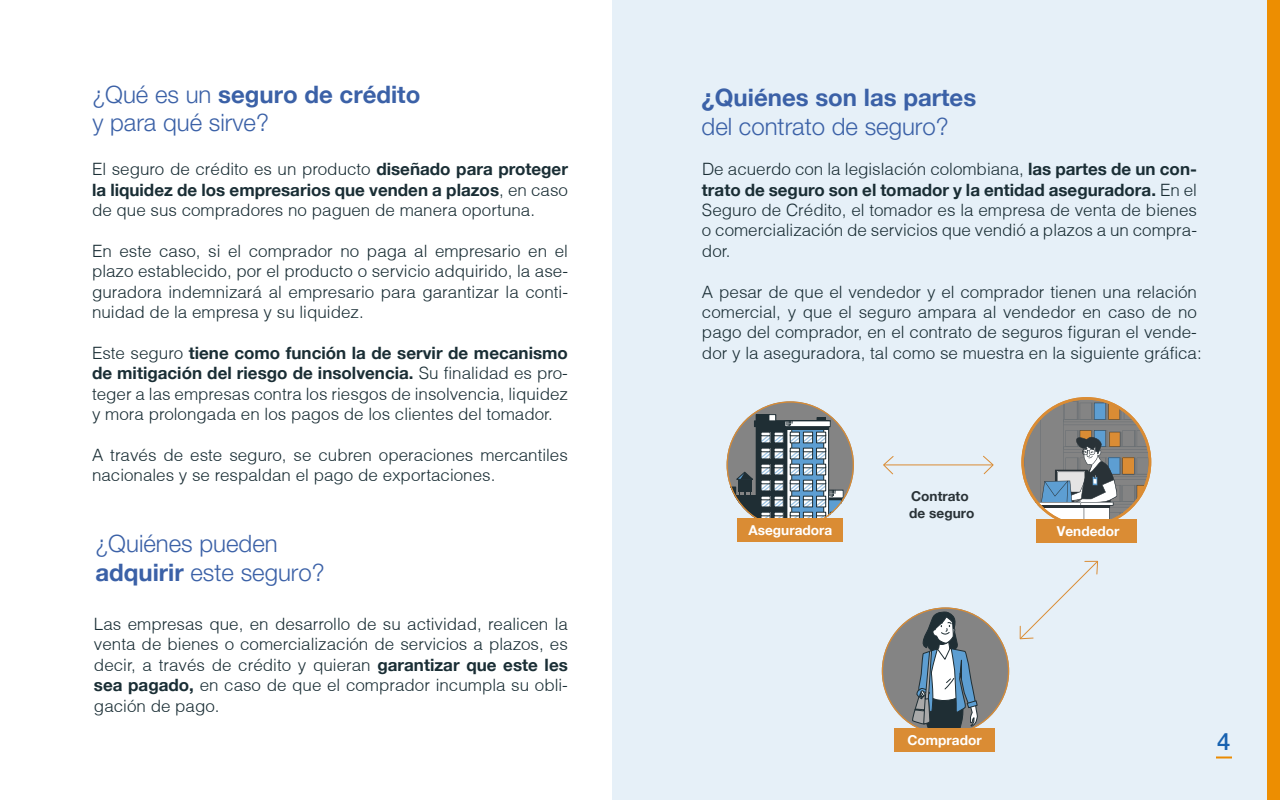
<style>
.page{position:relative;width:1280px;height:800px;background:#fff}
.page>*{position:absolute;margin:0;border:0;box-sizing:border-box;transform-origin:0 0}
.t1{font:300 24px/28.8px "Helvetica Neue";color:#3b61a7}
.t2{font:700 24px "Helvetica Neue";color:#3b61a7}
.t3{font:500 24px "Helvetica Neue";color:#1862b0}
.t4{font:300 17px/20.4px "Helvetica";color:#1a2e35;text-align:justify}
.t5{font:700 17px/20.4px "Helvetica Neue";color:#1a2e35}
.t6{font:700 13.6px "Helvetica Neue";color:#fff}
.t7{font:700 13.6px/16.4px "Helvetica Neue";color:#293237}
.s1{font-weight:700}
.s2{font-family:"Helvetica Neue";font-weight:700}
.s3{font-family:"Helvetica";font-weight:300}
</style>
<div class="page">
<div style="left:612px;top:0;width:668px;height:800px;background:#e6f0f8"></div>
<svg style="left:1216px;top:756px;width:16px;height:2px"></svg>
<div style="left:1267px;top:0;width:13px;height:800px;background:#ed8e01"></div>
<svg style="left:727px;top:401px;width:127px;height:118px"></svg>
<div style="left:737px;top:519px;width:106px;height:23px;background:#da8c34"></div>
<svg style="left:882px;top:607px;width:127px;height:128px"></svg>
<div style="left:895px;top:729px;width:100px;height:23px;background:#da8c34"></div>
<svg style="left:982px;top:455px;width:12px;height:20px"></svg>
<hr style="left:884px;top:464px;width:108px;height:1px;background:#da8c34">
<svg style="left:883px;top:456px;width:11px;height:19px"></svg>
<svg style="left:1024px;top:399px;width:126px;height:128px"></svg>
<div style="left:1021px;top:397px;width:130px;height:130px;border:3px solid #da8c34;border-radius:50%"></div>
<div style="left:1036px;top:519px;width:100px;height:24px;background:#da8c34"></div>
<svg style="left:1019px;top:560px;width:80px;height:80px"></svg>
<h1 class="t1" style="left:92px;top:82px;width:330px">¿Qué es un <span class="s1">seguro de crédito </span>y para qué sirve?</h1>
<p class="t4" style="left:92px;top:160px;width:478px">El seguro de crédito es un producto <span class="s2">diseñado para proteger</span></p>
<p class="t5" style="left:92px;top:179px;width:478px">la liquidez de los empresarios que venden a plazos<span class="s3">, en caso</span></p>
<p class="t4" style="left:92px;top:201px;width:445px">de que sus compradores no paguen de manera oportuna.</p>
<p class="t4" style="left:92px;top:242px;width:478px">En este caso, si el comprador no paga al empresario en el plazo establecido, por el producto o servicio adquirido, la ase&shy;guradora indemnizará al empresario para garantizar la conti&shy;nuidad de la empresa y su liquidez.</p>
<p class="t5" style="left:92px;top:342px;width:478px"><span class="s3">Este seguro</span> tiene como función la de servir de mecanismo de mitigación del riesgo de insolvencia. <span class="s3">Su finalidad es pro-</span></p>
<p class="t4" style="left:92px;top:385px;width:478px">teger a las empresas contra los riesgos de insolvencia, liquidez y mora prolongada en los pagos de los clientes del tomador.</p>
<p class="t4" style="left:92px;top:446px;width:477px">A través de este seguro, se cubren operaciones mercantiles nacionales y se respaldan el pago de exportaciones.</p>
<h1 class="t1" style="left:95px;top:531px;width:231px">¿Quiénes pueden <span class="s1">adquirir</span> este seguro?</h1>
<p class="t4" style="left:94px;top:615px;width:476px">Las empresas que, en desarrollo de su actividad, realicen la venta de bienes o comercialización de servicios a plazos, es decir, a través de crédito y quieran <span class="s2">garantizar que este les sea pagado,</span> en caso de que el comprador incumpla su obli&shy;gación de pago.</p>
<h1 class="t2" style="left:702px;top:84px;width:276px">¿Quiénes son las partes</h1>
<h1 class="t1" style="left:702px;top:114px;width:249px">del contrato de seguro?</h1>
<p class="t4" style="left:702px;top:160px;width:497px">De acuerdo con la legislación colombiana, <span class="s2">las partes de un con-</span></p>
<p class="t5" style="left:702px;top:179px;width:497px">trato de seguro son el tomador y la entidad aseguradora. <span class="s3">En el</span></p>
<p class="t4" style="left:702px;top:201px;width:497px">Seguro de Crédito, el tomador es la empresa de venta de bienes o comercialización de servicios que vendió a plazos a un compra&shy;dor.</p>
<p class="t4" style="left:702px;top:283px;width:501px;text-align:left">A pesar de que el vendedor y el comprador tienen una relación comercial, y que el seguro ampara al vendedor en caso de no pago del comprador, en el contrato de seguros figuran el vende&shy;dor y la aseguradora, tal como se muestra en la siguiente gráfica:</p>
<p class="t6" style="left:748px;top:522px;width:85px">Aseguradora</p>
<p class="t7" style="left:909px;top:488px;width:67px">Contrato de seguro</p>
<p class="t6" style="left:1057px;top:524px;width:64px">Vendedor</p>
<p class="t6" style="left:908px;top:733px;width:76px">Comprador</p>
<h1 class="t3" style="left:1217px;top:732px;width:15px">4</h1>
</div>
